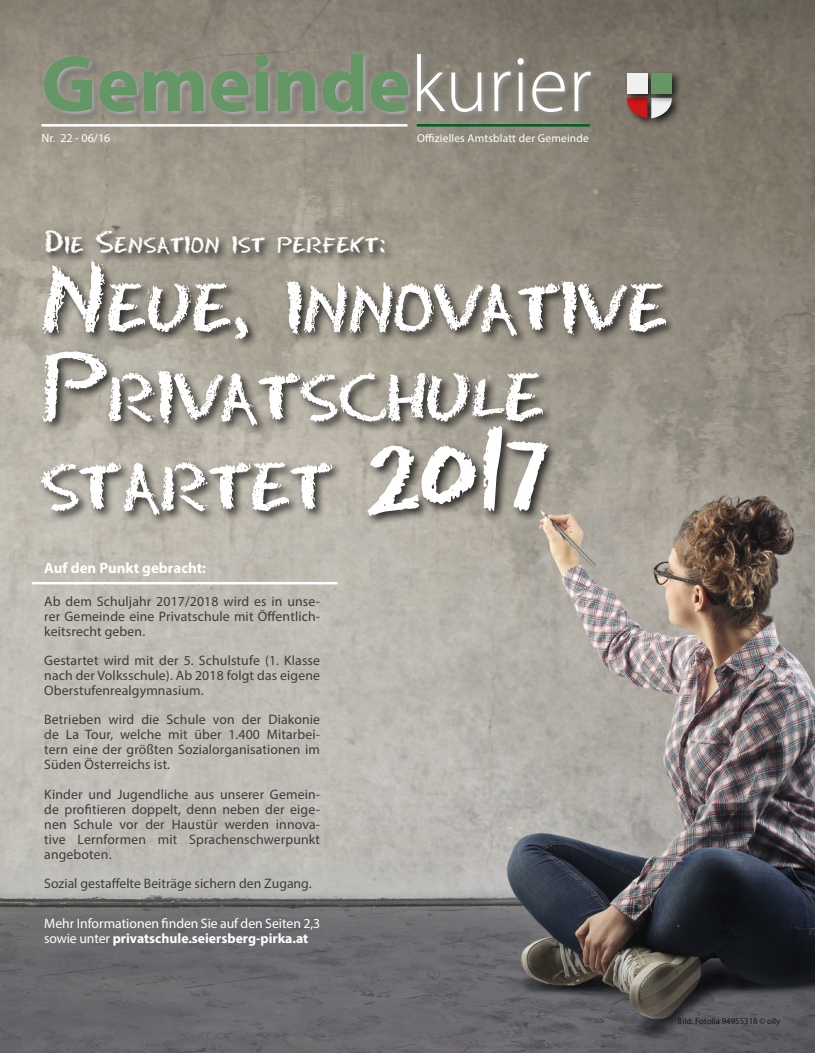
<style>
.page{position:relative;width:815px;height:1053px;background:#fff}
.page>*{position:absolute;margin:0;border:0;box-sizing:border-box;transform-origin:0 0}
.t1{font:61.38px/89.5px "Eraser";letter-spacing:-.03em;color:#fff}
.t2{font:20.12px "Eraser";color:#fff}
.t3{font:700 15px "Myriad Pro";color:#fff}
.t4{font:13.75px/15px "Myriad Pro";letter-spacing:.01em;color:#3c3c3b;text-align:justify}
.t5{font:13.75px/15px "Myriad Pro";color:#fff}
.t6{font:12px "Myriad Pro";color:#fff}
.t7{font:11.5px "Myriad Pro";letter-spacing:.015em;color:#fff}
.t8{font:8.75px "Myriad Pro";color:#000}
.s1{font-size:28.75px}
.s2{font-size:87.62px}
.s3{font-weight:700}
</style>
<div class="page">
<img style="left:0;top:0;width:815px;height:1052px">
<div style="left:624px;top:95px;width:34px;height:33px;background:#000;opacity:.75"></div>
<div style="left:648px;top:95px;width:34px;height:33px;background:#000;opacity:.75"></div>
<svg style="left:627px;top:104px;width:45px;height:14px"></svg>
<div style="left:623px;top:70px;width:35px;height:34px;background:#000;opacity:.75"></div>
<div style="left:627px;top:73px;width:20px;height:20px;background:#f0f0f0"></div>
<div style="left:648px;top:70px;width:34px;height:34px;background:#000;opacity:.75"></div>
<div style="left:651px;top:73px;width:21px;height:20px;background:#649765"></div>
<hr style="left:42px;top:124px;width:365px;height:3px;background:#fff">
<hr style="left:32px;top:582px;width:305px;height:2px;background:#fff">
<hr style="left:417px;top:124px;width:173px;height:3px;background:#005f22">
<div style="left:413px;top:50px;width:187px;height:72px;background:#fff;opacity:.75"></div>
<svg style="left:418px;top:54px;width:173px;height:58px;background:#9a968d"></svg>
<div style="left:40px;top:49px;width:378px;height:73px;background:#fff;opacity:.75"></div>
<svg style="left:44px;top:54px;width:364px;height:58px;background:#7e9176"></svg>
<div style="left:38px;top:256px;width:639px;height:270px;background:#000;opacity:.75"></div>
<div style="left:43px;top:227px;width:352px;height:37px;background:#000;opacity:.75"></div>
<p class="t6" style="left:42px;top:131px;width:70px">Nr. 22 - 06/16</p>
<p class="t7" style="left:417px;top:131px;width:173px">Offizielles Amtsblatt der Gemeinde</p>
<h2 class="t2" style="left:44px;top:233px;width:343px"><span class="s1">D</span>IE <span class="s1">S</span>ENSATION IST PERFEKT<span class="s1">:</span></h2>
<h1 class="t1" style="left:40px;top:263px;width:630px"><span class="s2">N</span>EUE<span class="s2">,</span> INNOVATIVE<br><span class="s2">P</span>RIVATSCHULE<br>STARTET <span class="s2">2017</span></h1>
<p class="t3" style="left:44px;top:558px;width:163px">Auf den Punkt gebracht:</p>
<p class="t4" style="left:44px;top:593px;width:277px">Ab dem Schuljahr 2017/2018 wird es in unse&shy;rer Gemeinde eine Privatschule mit Öffentlich&shy;keitsrecht geben.</p>
<p class="t4" style="left:44px;top:652px;width:277px">Gestartet wird mit der 5. Schulstufe (1. Klasse nach der Volksschule). Ab 2018 folgt das eigene Oberstufenrealgymnasium.</p>
<p class="t4" style="left:44px;top:712px;width:277px">Betrieben wird die Schule von der Diakonie de La Tour, welche mit über 1.400 Mitarbei&shy;tern eine der größten Sozialorganisationen im Süden Österreichs ist.</p>
<p class="t4" style="left:44px;top:786px;width:277px">Kinder und Jugendliche aus unserer Gemein&shy;de profitieren doppelt, denn neben der eige&shy;nen Schule vor der Haustür werden innova&shy;tive Lernformen mit Sprachenschwerpunkt angeboten.</p>
<p class="t4" style="left:44px;top:875px;width:269px">Sozial gestaffelte Beiträge sichern den Zugang.</p>
<p class="t5" style="left:44px;top:915px;width:277px">Mehr Informationen finden Sie auf den Seiten 2,3 sowie unter <span class="s3">privatschule.seiersberg-pirka.at</span></p>
<p class="t8" style="left:678px;top:1015px;width:104px">Bild: Fotolia 94955318 © olly</p>
</div>
